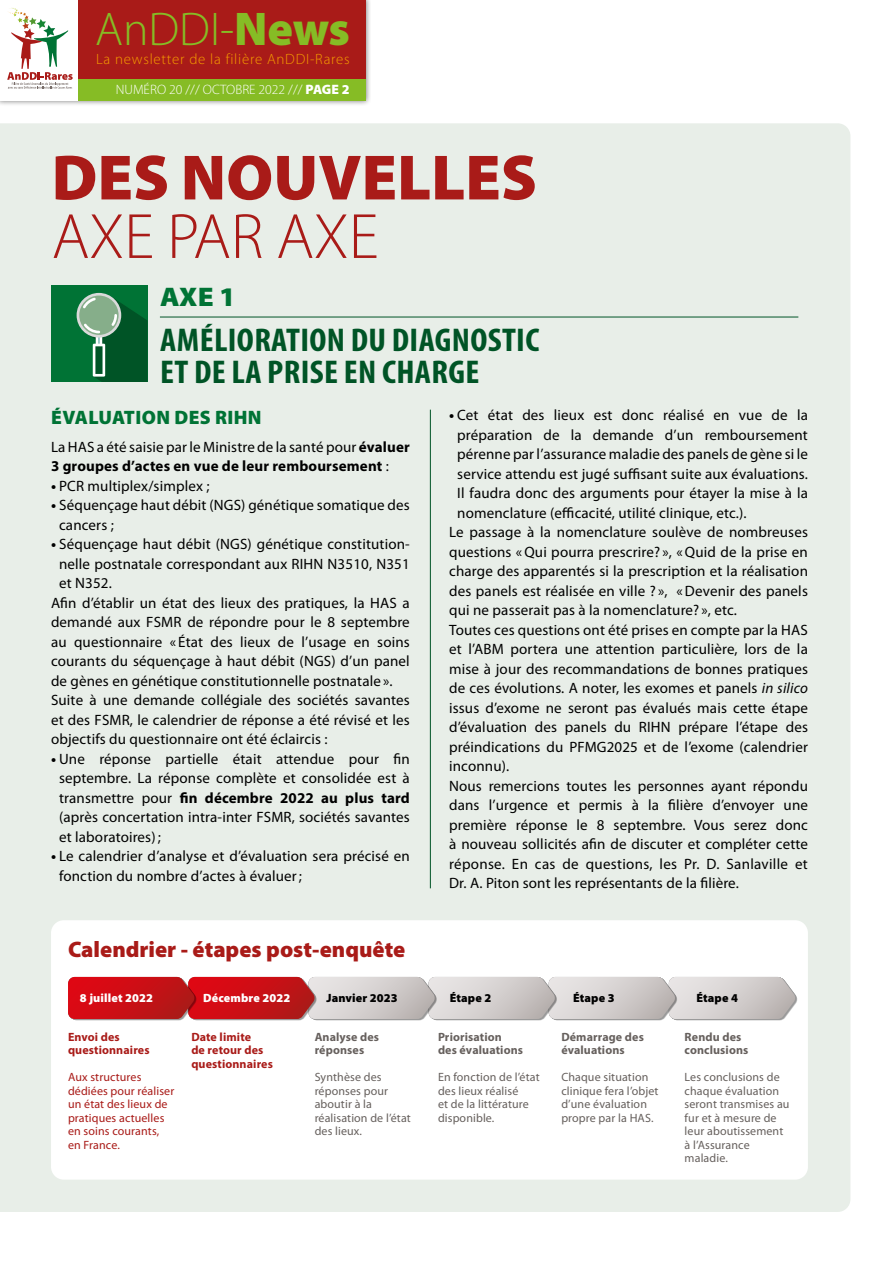
<style>
.page{position:relative;width:893px;height:1263px;background:#fff}
.page>*{position:absolute;margin:0;border:0;box-sizing:border-box;transform-origin:0 0}
.t1{font:900 64.5px "Myriad Pro";color:#a91b18}
.t2{font:300 64.5px "Myriad Pro";letter-spacing:-.005em;color:#a91b18}
.t3{font:300 47.55px "Myriad Pro";color:#86bc25}
.t4{font:700 condensed 33px/31.5px "Myriad Pro";letter-spacing:.01em;color:#005426;scale:1.07 1}
.t5{font:900 27px "Myriad Pro";color:#007335;scale:1.07 1}
.t6{font:900 22.5px "Myriad Pro";color:#a91b18}
.t7{font:900 19.5px "Myriad Pro";letter-spacing:.02em;color:#007335}
.t8{font:15px/19.5px "Myriad Pro";letter-spacing:.01em;color:#000}
.t9{font:700 15px/19.5px "Myriad Pro";letter-spacing:.01em;color:#000}
.t10{font:300 15px "Myriad Pro";letter-spacing:.05em;color:#f59c00}
.t11{font:300 13.65px "Myriad Pro";color:#fff}
.t12{font:12px/13.5px "Myriad Pro";letter-spacing:.01em;color:#66605d}
.t13{font:12px/13.5px "Myriad Pro";letter-spacing:.01em;color:#a91b18}
.t14{font:700 12px/13.5px "Myriad Pro";letter-spacing:.01em;color:#66605d}
.t15{font:700 12px/13.5px "Myriad Pro";letter-spacing:.01em;color:#a91b18}
.t16{font:900 12px "Myriad Pro";letter-spacing:.01em;color:#000}
.t17{font:900 12px "Myriad Pro";letter-spacing:.01em;color:#fff}
.s1{font-weight:900}
.s2{font-weight:400}
.s3{font-weight:700;font-style:italic}
.s4{font-weight:700}
.s5{font-style:italic}
</style>
<div class="page">
<div style="left:0;top:123px;width:850px;height:1089px;background:#e8eee8"></div>
<div style="left:51px;top:920px;width:757px;height:259px;background:#fff;border-radius:13px"></div>
<div style="left:0;top:0;width:371px;height:107px;background:#000;opacity:.5"></div>
<div style="left:0;top:0;width:366px;height:101px;background:#fff"></div>
<div style="left:78px;top:74px;width:288px;height:27px;background:#86bc25"></div>
<div style="left:78px;top:0;width:288px;height:78px;background:#a91b18"></div>
<svg style="left:7px;top:8px;width:66px;height:81px"></svg>
<div style="left:51px;top:286px;width:97px;height:96px;background:#007335"></div>
<svg style="left:77px;top:293px;width:71px;height:89px"></svg>
<hr style="left:160px;top:317px;width:638px;height:1px;background:#005426">
<hr style="left:430px;top:410px;width:1px;height:478px;background:#005426">
<svg style="left:68px;top:977px;width:730px;height:44px;background:#cf9294"></svg>
<h2 class="t3" style="left:95px;top:3px;width:256px">AnDDI-<span class="s1">News</span></h2>
<p class="t10" style="left:96px;top:51px;width:255px">La newsletter de la filière AnDDI-Rares</p>
<p class="t11" style="left:116px;top:82px;width:235px">NUMÉRO 20 /// OCTOBRE 2022 /// <span class="s1">PAGE 2</span></p>
<h1 class="t1" style="left:52px;top:141px;width:487px">DES NOUVELLES</h1>
<h1 class="t2" style="left:52px;top:201px;width:329px">AXE PAR AXE</h1>
<h3 class="t5" style="left:160px;top:281px;width:72px">AXE 1</h3>
<h3 class="t4" style="left:160px;top:324px;width:356px">AMÉLIORATION DU DIAGNOSTIC<br>ET DE LA PRISE EN CHARGE</h3>
<h3 class="t7" style="left:51px;top:406px;width:212px">ÉVALUATION DES RIHN</h3>
<p class="t9" style="left:51px;top:436px;width:360px"><span class="s2">La HAS a été saisie par le Ministre de la santé pour</span> évaluer<br>3 groupes d’actes en vue de leur remboursement <span class="s2">:</span></p>
<p class="t8" style="left:51px;top:476px;width:160px"><span class="s3">•</span> PCR multiplex/simplex ;</p>
<p class="t8" style="left:59px;top:496px;width:352px;text-indent:-8px"><span class="s3">•</span> Séquençage haut débit (NGS) génétique somatique des cancers ;</p>
<p class="t8" style="left:51px;top:535px;width:360px"><span class="s3">•</span> Séquençage haut débit (NGS) génétique constitution-</p>
<p class="t8" style="left:59px;top:554px;width:352px">nelle postnatale correspondant aux RIHN N3510, N351</p>
<p class="t8" style="left:59px;top:574px;width:54px">et N352.</p>
<p class="t8" style="left:51px;top:593px;width:360px">Afin d’établir un état des lieux des pratiques, la HAS a</p>
<p class="t8" style="left:51px;top:613px;width:360px">demandé aux FSMR de répondre pour le 8 septembre</p>
<p class="t8" style="left:51px;top:632px;width:360px">au questionnaire « État des lieux de l’usage en soins</p>
<p class="t8" style="left:51px;top:652px;width:360px">courants du séquençage à haut débit (NGS) d’un panel</p>
<p class="t8" style="left:51px;top:671px;width:343px">de gènes en génétique constitutionnelle postnatale ».</p>
<p class="t8" style="left:51px;top:691px;width:360px">Suite à une demande collégiale des sociétés savantes</p>
<p class="t8" style="left:51px;top:710px;width:360px">et des FSMR, le calendrier de réponse a été révisé et les</p>
<p class="t8" style="left:51px;top:730px;width:278px">objectifs du questionnaire ont été éclaircis :</p>
<p class="t8" style="left:59px;top:749px;width:352px;text-align:justify;text-indent:-8px"><span class="s3">•</span> Une réponse partielle était attendue pour fin septembre. La réponse complète et consolidée est à transmettre pour <span class="s4">fin décembre 2022 au plus tard </span>(après concertation intra-inter FSMR, sociétés savantes et laboratoires) ;</p>
<p class="t8" style="left:59px;top:847px;width:352px;text-indent:-8px"><span class="s3">•</span> Le calendrier d’analyse et d’évaluation sera précisé en fonction du nombre d’actes à évaluer;</p>
<h3 class="t6" style="left:68px;top:937px;width:339px">Calendrier - étapes post-enquête</h3>
<p class="t8" style="left:449px;top:406px;width:360px"><span class="s3">•</span> Cet état des lieux est donc réalisé en vue de la</p>
<p class="t8" style="left:457px;top:425px;width:352px">préparation de la demande d’un remboursement</p>
<p class="t8" style="left:457px;top:445px;width:352px">pérenne par l’assurance maladie des panels de gène si le</p>
<p class="t8" style="left:457px;top:464px;width:352px">service attendu est jugé suffisant suite aux évaluations.</p>
<p class="t8" style="left:457px;top:484px;width:352px">Il faudra donc des arguments pour étayer la mise à la</p>
<p class="t8" style="left:457px;top:503px;width:291px">nomenclature (efficacité, utilité clinique, etc.).</p>
<p class="t8" style="left:449px;top:523px;width:360px">Le passage à la nomenclature soulève de nombreuses</p>
<p class="t8" style="left:449px;top:542px;width:360px">questions «Qui pourra prescrire? », «Quid de la prise en</p>
<p class="t8" style="left:449px;top:562px;width:360px">charge des apparentés si la prescription et la réalisation</p>
<p class="t8" style="left:449px;top:581px;width:360px">des panels est réalisée en ville ? », «Devenir des panels</p>
<p class="t8" style="left:449px;top:601px;width:289px">qui ne passerait pas à la nomenclature? », etc.</p>
<p class="t8" style="left:449px;top:620px;width:360px">Toutes ces questions ont été prises en compte par la HAS</p>
<p class="t8" style="left:449px;top:640px;width:360px">et l’ABM portera une attention particulière, lors de la</p>
<p class="t8" style="left:449px;top:659px;width:360px">mise à jour des recommandations de bonnes pratiques</p>
<p class="t8" style="left:449px;top:679px;width:360px">de ces évolutions. A noter, les exomes et panels <span class="s5">in silico</span></p>
<p class="t8" style="left:449px;top:698px;width:360px">issus d’exome ne seront pas évalués mais cette étape</p>
<p class="t8" style="left:449px;top:718px;width:360px">d’évaluation des panels du RIHN prépare l’étape des</p>
<p class="t8" style="left:449px;top:737px;width:360px">préindications du PFMG2025 et de l’exome (calendrier</p>
<p class="t8" style="left:449px;top:757px;width:62px">inconnu).</p>
<p class="t8" style="left:449px;top:776px;width:360px">Nous remercions toutes les personnes ayant répondu</p>
<p class="t8" style="left:449px;top:796px;width:360px">dans l’urgence et permis à la filière d’envoyer une</p>
<p class="t8" style="left:449px;top:815px;width:360px">première réponse le 8 septembre. Vous serez donc</p>
<p class="t8" style="left:449px;top:835px;width:360px">à nouveau sollicités afin de discuter et compléter cette</p>
<p class="t8" style="left:449px;top:854px;width:360px">réponse. En cas de questions, les Pr. D. Sanlaville et</p>
<p class="t8" style="left:449px;top:874px;width:291px">Dr. A. Piton sont les représentants de la filière.</p>
<p class="t17" style="left:80px;top:991px;width:75px">8 juillet 2022</p>
<p class="t17" style="left:203px;top:991px;width:89px">Décembre 2022</p>
<p class="t16" style="left:327px;top:991px;width:73px">Janvier 2023</p>
<p class="t16" style="left:450px;top:991px;width:43px">Étape 2</p>
<p class="t16" style="left:573px;top:991px;width:43px">Étape 3</p>
<p class="t16" style="left:696px;top:991px;width:43px">Étape 4</p>
<p class="t15" style="left:68px;top:1029px;width:83px">Envoi des questionnaires</p>
<p class="t13" style="left:68px;top:1071px;width:108px">Aux structures dédiées pour réaliser un état des lieux de pratiques actuelles en soins courants, en France.</p>
<p class="t15" style="left:191px;top:1029px;width:83px">Date limite<br>de retour des questionnaires</p>
<p class="t14" style="left:315px;top:1029px;width:66px">Analyse des réponses</p>
<p class="t12" style="left:315px;top:1071px;width:98px">Synthèse des réponses pour aboutir à la réalisation de l’état des lieux.</p>
<p class="t14" style="left:438px;top:1029px;width:87px">Priorisation des évaluations</p>
<p class="t12" style="left:438px;top:1071px;width:103px">En fonction de l’état des lieux réalisé<br>et de la littérature disponible.</p>
<p class="t14" style="left:561px;top:1029px;width:84px">Démarrage des évaluations</p>
<p class="t12" style="left:561px;top:1071px;width:99px">Chaque situation clinique fera l’objet d’une évaluation propre par la HAS.</p>
<p class="t14" style="left:685px;top:1029px;width:65px">Rendu des conclusions</p>
<p class="t12" style="left:685px;top:1071px;width:106px">Les conclusions de chaque évaluation seront transmises au fur et à mesure de leur aboutissement à l’Assurance maladie.</p>
</div>
